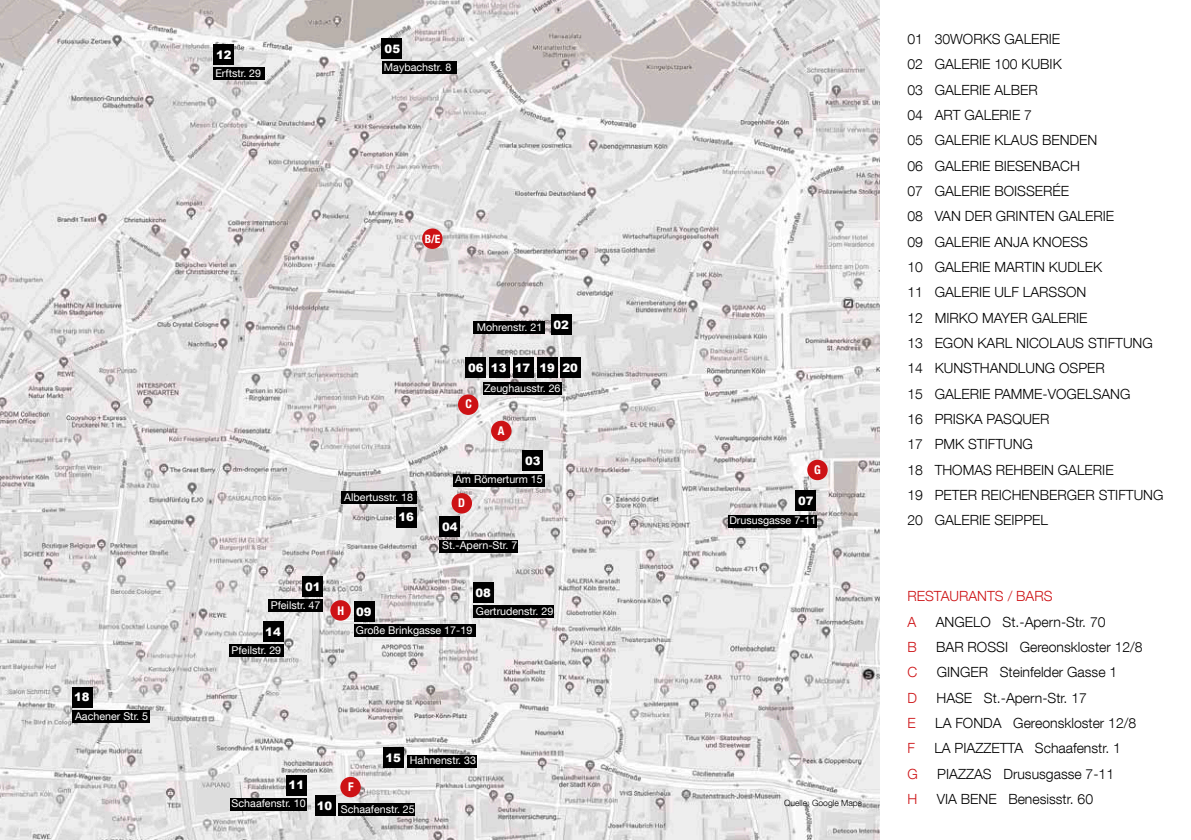
<style>
.page{position:relative;width:1191px;height:840px;background:#fff}
.page>*{position:absolute;margin:0;border:0;box-sizing:border-box;transform-origin:0 0}
.t1{font:300 14px/25.2px "Helvetica Neue LT Com";color:#000}
.t2{font:300 14px "Helvetica Neue LT Com";color:#cd1215}
.t3{font:700 condensed 12px "Helvetica Neue LT Com";color:#fff}
.t4{font:900 11.6px "Arial";color:#fff}
.t5{font:700 condensed 11.4px "Helvetica Neue LT Com";color:#fff}
.t6{font:10.6px "Helvetica Neue LT Com";color:#fff}
.t7{font:300 8.6px "Helvetica Neue LT Com";color:#000}
.s1{font-family:"Arial";font-weight:900;font-size:11.6px}
</style>
<div class="page">
<img style="left:0;top:0;width:879px;height:839px">
<div style="left:72px;top:686px;width:21px;height:21px;background:#000"></div>
<div style="left:72px;top:709px;width:78px;height:13px;background:#000"></div>
<div style="left:302px;top:575px;width:20px;height:21px;background:#000"></div>
<div style="left:268px;top:599px;width:55px;height:12px;background:#000"></div>
<div style="left:263px;top:620px;width:21px;height:21px;background:#000"></div>
<div style="left:230px;top:643px;width:54px;height:13px;background:#000"></div>
<div style="left:383px;top:746px;width:21px;height:21px;background:#000"></div>
<div style="left:407px;top:754px;width:70px;height:13px;background:#000"></div>
<div style="left:522px;top:449px;width:20px;height:21px;background:#000"></div>
<div style="left:453px;top:473px;width:91px;height:13px;background:#000"></div>
<div style="left:381px;top:38px;width:21px;height:21px;background:#000"></div>
<div style="left:382px;top:61px;width:74px;height:13px;background:#000"></div>
<div style="left:473px;top:582px;width:21px;height:21px;background:#000"></div>
<div style="left:473px;top:605px;width:81px;height:12px;background:#000"></div>
<div style="left:439px;top:516px;width:20px;height:21px;background:#000"></div>
<div style="left:439px;top:539px;width:79px;height:13px;background:#000"></div>
<div style="left:286px;top:774px;width:20px;height:21px;background:#000"></div>
<div style="left:230px;top:797px;width:76px;height:13px;background:#000"></div>
<div style="left:315px;top:795px;width:21px;height:20px;background:#000"></div>
<div style="left:338px;top:802px;width:77px;height:13px;background:#000"></div>
<div style="left:550px;top:314px;width:21px;height:21px;background:#000"></div>
<div style="left:473px;top:321px;width:71px;height:13px;background:#000"></div>
<div style="left:491px;top:420px;width:20px;height:21px;background:#cd1215;border-radius:50%"></div>
<div style="left:458px;top:394px;width:20px;height:20px;background:#cd1215;border-radius:50%"></div>
<div style="left:422px;top:228px;width:20px;height:21px;background:#cd1215;border-radius:50%"></div>
<div style="left:795px;top:490px;width:20px;height:21px;background:#000"></div>
<div style="left:728px;top:514px;width:88px;height:13px;background:#000"></div>
<div style="left:807px;top:459px;width:20px;height:21px;background:#cd1215;border-radius:50%"></div>
<div style="left:340px;top:776px;width:21px;height:20px;background:#cd1215;border-radius:50%"></div>
<div style="left:330px;top:600px;width:21px;height:20px;background:#cd1215;border-radius:50%"></div>
<div style="left:451px;top:493px;width:21px;height:20px;background:#cd1215;border-radius:50%"></div>
<div style="left:354px;top:601px;width:21px;height:20px;background:#000"></div>
<div style="left:354px;top:624px;width:121px;height:12px;background:#000"></div>
<div style="left:465px;top:357px;width:21px;height:21px;background:#000"></div>
<div style="left:483px;top:381px;width:78px;height:13px;background:#000"></div>
<div style="left:537px;top:357px;width:21px;height:21px;background:#000"></div>
<div style="left:513px;top:357px;width:20px;height:21px;background:#000"></div>
<div style="left:560px;top:357px;width:21px;height:21px;background:#000"></div>
<div style="left:489px;top:357px;width:21px;height:21px;background:#000"></div>
<div style="left:213px;top:44px;width:20px;height:21px;background:#000"></div>
<div style="left:213px;top:67px;width:51px;height:13px;background:#000"></div>
<div style="left:396px;top:506px;width:20px;height:21px;background:#000"></div>
<div style="left:341px;top:491px;width:75px;height:13px;background:#000"></div>
<p class="t4" style="left:74px;top:688px;width:17px">18</p>
<p class="t6" style="left:75px;top:708px;width:75px">Aachener Str. 5</p>
<p class="t4" style="left:216px;top:46px;width:17px">12</p>
<p class="t6" style="left:215px;top:66px;width:47px">Erftstr. 29</p>
<p class="t4" style="left:384px;top:40px;width:17px">05</p>
<p class="t6" style="left:384px;top:60px;width:69px">Maybachstr. 8</p>
<p class="t5" style="left:425px;top:232px;width:17px">B/E</p>
<p class="t4" style="left:305px;top:578px;width:17px">01</p>
<p class="t6" style="left:271px;top:598px;width:51px">Pfeilstr. 47</p>
<p class="t4" style="left:265px;top:622px;width:17px">14</p>
<p class="t6" style="left:231px;top:643px;width:51px">Pfeilstr. 29</p>
<p class="t6" style="left:477px;top:321px;width:94px">Mohrenstr. 21 <sup>02</sup></p>
<p class="t4" style="left:468px;top:359px;width:17px">06</p>
<p class="t4" style="left:491px;top:359px;width:88px">13 17 19 20</p>
<p class="t3" style="left:465px;top:397px;width:7px">C</p>
<p class="t6" style="left:484px;top:381px;width:78px">Zeughausstr. 26</p>
<p class="t3" style="left:498px;top:423px;width:8px">A</p>
<p class="t6" style="left:344px;top:491px;width:70px">Albertusstr. 18</p>
<p class="t4" style="left:398px;top:508px;width:17px">16</p>
<p class="t4" style="left:525px;top:452px;width:17px">03</p>
<p class="t6" style="left:455px;top:472px;width:89px">Am Römerturm 15</p>
<p class="t3" style="left:458px;top:495px;width:7px">D</p>
<p class="t4" style="left:442px;top:518px;width:17px">04</p>
<p class="t6" style="left:442px;top:538px;width:77px">St.-Apern-Str. 7</p>
<p class="t3" style="left:337px;top:602px;width:7px">H</p>
<p class="t4" style="left:475px;top:584px;width:17px">08</p>
<p class="t6" style="left:476px;top:604px;width:79px">Gertrudenstr. 29</p>
<p class="t4" style="left:356px;top:603px;width:17px">09</p>
<p class="t6" style="left:356px;top:623px;width:118px">Große Brinkgasse 17-19</p>
<p class="t6" style="left:385px;top:753px;width:92px"><sup>15</sup> Hahnenstr. 33</p>
<p class="t4" style="left:288px;top:776px;width:17px">11</p>
<p class="t6" style="left:232px;top:799px;width:184px">Schaafenstr. 10 <span class="s1">10</span> Schaafenstr. 25</p>
<p class="t3" style="left:348px;top:778px;width:7px">F</p>
<p class="t3" style="left:814px;top:462px;width:8px">G</p>
<p class="t4" style="left:798px;top:492px;width:17px">07</p>
<p class="t6" style="left:729px;top:513px;width:88px">Drususgasse 7-11</p>
<p class="t1" style="left:907px;top:26px;width:117px">01 30WORKS GALER</p>
<p class="t1" style="left:1048px;top:26px;width:12px">IE</p>
<p class="t1" style="left:907px;top:51px;width:48px">02 GALER</p>
<p class="t1" style="left:979px;top:51px;width:84px">IE 100 KUBIK</p>
<p class="t1" style="left:907px;top:77px;width:48px">03 GALER</p>
<p class="t1" style="left:979px;top:77px;width:51px">IE ALBER</p>
<p class="t1" style="left:907px;top:102px;width:37px">04 ART</p>
<p class="t1" style="left:964px;top:102px;width:20px">GALER</p>
<p class="t1" style="left:1009px;top:102px;width:25px">IE 7</p>
<p class="t1" style="left:907px;top:127px;width:48px">05 GALER</p>
<p class="t1" style="left:979px;top:127px;width:83px">IE KLAUS BENDEN</p>
<p class="t1" style="left:907px;top:153px;width:48px">06 GALER</p>
<p class="t1" style="left:979px;top:153px;width:38px">IE BIESEN</p>
<p class="t1" style="left:1042px;top:153px;width:39px">BACH</p>
<p class="t1" style="left:907px;top:178px;width:48px">07 GALER</p>
<p class="t1" style="left:979px;top:178px;width:48px">IE BOISSER</p>
<p class="t1" style="left:1052px;top:178px;width:17px">ÉE</p>
<p class="t1" style="left:907px;top:203px;width:67px">08 VAN DER</p>
<p class="t1" style="left:996px;top:203px;width:33px">GRINTEN</p>
<p class="t1" style="left:1058px;top:203px;width:20px">GALER</p>
<p class="t1" style="left:1102px;top:203px;width:12px">IE</p>
<p class="t1" style="left:907px;top:229px;width:48px">09 GALER</p>
<p class="t1" style="left:979px;top:229px;width:93px">IE ANJA KNOESS</p>
<p class="t1" style="left:907px;top:254px;width:48px">10 GALER</p>
<p class="t1" style="left:979px;top:254px;width:124px">IE MARTIN KUDLEK</p>
<p class="t1" style="left:907px;top:279px;width:48px">11 GALER</p>
<p class="t1" style="left:979px;top:279px;width:54px">IE ULF LARSS</p>
<p class="t1" style="left:907px;top:279px;width:181px;text-indent:159px">ON<br>12 Mirko Mayer Galerie<br>13 EGON KARL</p>
<p class="t1" style="left:1016px;top:330px;width:138px">NICOLAUS STIFTUNG</p>
<p class="t1" style="left:907px;top:355px;width:56px">14 KUNST</p>
<p class="t1" style="left:979px;top:355px;width:20px">HANDL</p>
<p class="t1" style="left:1025px;top:355px;width:71px">UNG OSPER</p>
<p class="t1" style="left:907px;top:380px;width:48px">15 GALER</p>
<p class="t1" style="left:979px;top:380px;width:108px">IE PAMME-VOGELSAN</p>
<p class="t1" style="left:1120px;top:380px;width:12px">G</p>
<p class="t1" style="left:907px;top:406px;width:171px">16 PRISKA PASQUER<br>17 PMK STIFTUNG<br>18 THOMAS REHBEIN GALER</p>
<p class="t1" style="left:1102px;top:456px;width:12px">IE</p>
<p class="t1" style="left:907px;top:482px;width:46px">19 PETER</p>
<p class="t1" style="left:981px;top:482px;width:184px">REICHEN BERGER STIFTUNG</p>
<p class="t1" style="left:907px;top:507px;width:48px">20 GALER</p>
<p class="t1" style="left:979px;top:507px;width:62px">IE SEIPPEL</p>
<p class="t2" style="left:907px;top:587px;width:10px">RESTA</p>
<p class="t2" style="left:949px;top:587px;width:20px">URANTS</p>
<p class="t2" style="left:1007px;top:587px;width:28px">/ BARS</p>
<p class="t2" style="left:907px;top:612px;width:10px">A</p>
<p class="t1" style="left:935px;top:608px;width:171px">ANGELO St.-Apern-Str. 70</p>
<p class="t2" style="left:907px;top:638px;width:11px">B</p>
<p class="t1" style="left:936px;top:633px;width:208px">BAR ROSS I Gereonskloster 12/8</p>
<p class="t2" style="left:907px;top:663px;width:11px">C</p>
<p class="t1" style="left:936px;top:659px;width:43px">GINGER</p>
<p class="t1" style="left:999px;top:659px;width:119px">Steinfelder Gasse 1</p>
<p class="t2" style="left:907px;top:688px;width:10px">D</p>
<p class="t1" style="left:936px;top:684px;width:20px">HASE</p>
<p class="t1" style="left:984px;top:684px;width:104px">St.-Apern-Str. 17</p>
<p class="t2" style="left:907px;top:714px;width:8px">E</p>
<p class="t1" style="left:935px;top:709px;width:49px">LA FONDA</p>
<p class="t1" style="left:1013px;top:709px;width:124px">Gereonskloster 12/8</p>
<p class="t2" style="left:907px;top:739px;width:9px">F</p>
<p class="t1" style="left:934px;top:734px;width:66px">LA PIAZZETTA</p>
<p class="t1" style="left:1035px;top:734px;width:88px">Schaafenstr. 1</p>
<p class="t2" style="left:907px;top:764px;width:12px">G</p>
<p class="t1" style="left:937px;top:760px;width:47px">PIAZZAS</p>
<p class="t1" style="left:1003px;top:760px;width:112px">Drususgasse 7-11</p>
<p class="t7" style="left:784px;top:797px;width:79px">Quelle: Google Maps</p>
<p class="t2" style="left:907px;top:789px;width:11px">H</p>
<p class="t1" style="left:936px;top:785px;width:43px">VIA BENE</p>
<p class="t1" style="left:1008px;top:785px;width:86px">Benesisstr. 60</p>
</div>
